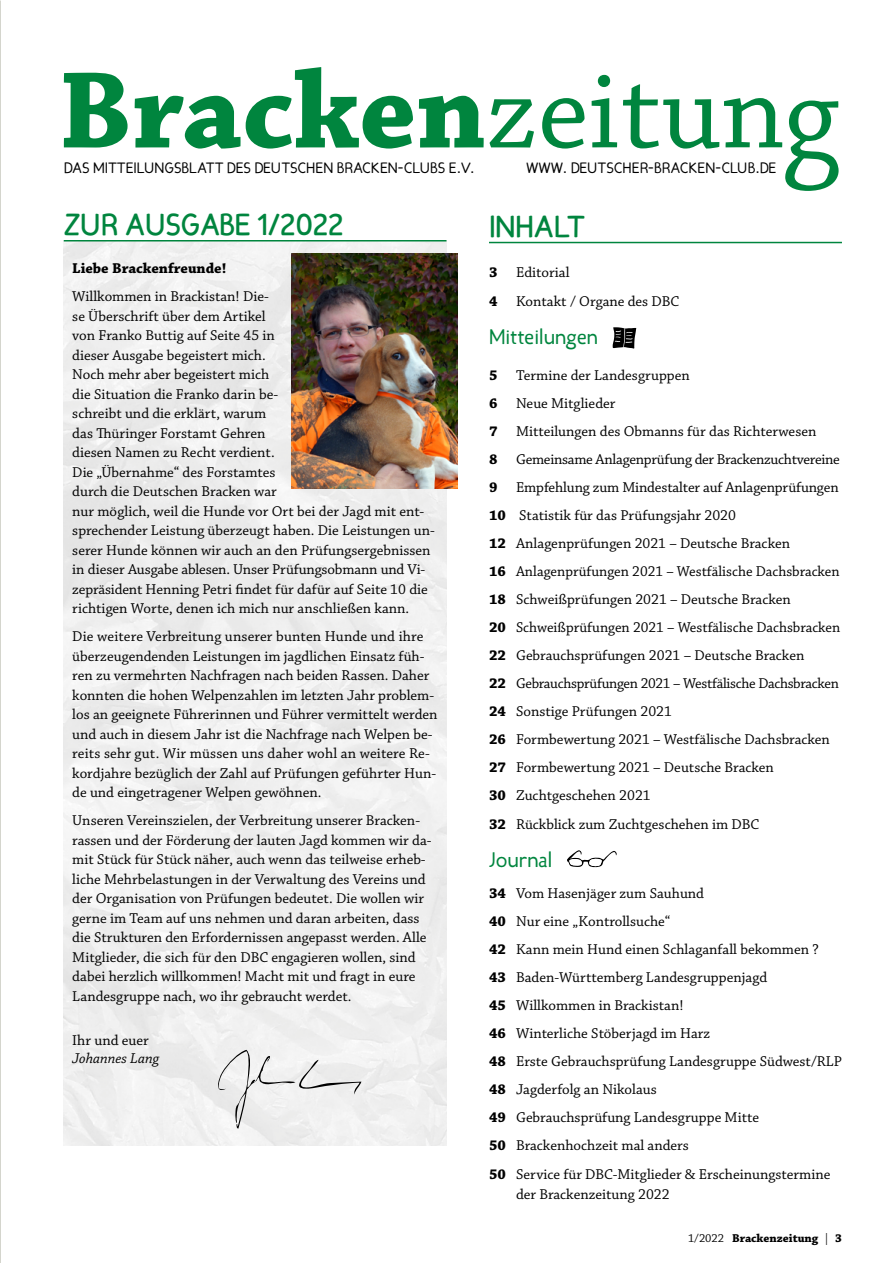
<style>
.page{position:relative;width:893px;height:1263px;background:#fff}
.page>*{position:absolute;margin:0;border:0;box-sizing:border-box;transform-origin:0 0}
.t1{font:700 114.75px "Chaparral Pro";color:#00853e}
.t2{font:700 30px "Candela";color:#00853e}
.t3{font:21px "Candela";color:#00853e}
.t4{font:15px/19.5px "Chaparral Pro";color:#000}
.t5{font:15px "Candela";color:#000}
.t6{font:700 15px "Chaparral Pro";color:#000}
.t7{font:italic 15px "Chaparral Pro";color:#000}
.t8{font:700 12px "Chaparral Pro";color:#000}
.s1{font-weight:400}
.s2{font-weight:700}
</style>
<div class="page">
<img style="left:64px;top:241px;width:382px;height:904px">
<svg style="left:785px;top:101px;width:54px;height:90px"></svg>
<hr style="left:489px;top:242px;width:353px;height:1px;background:#00853e">
<img style="left:292px;top:254px;width:165px;height:235px">
<svg style="left:613px;top:327px;width:23px;height:22px"></svg>
<svg style="left:567px;top:850px;width:50px;height:18px"></svg>
<hr style="left:64px;top:240px;width:382px;height:1px;background:#00853e">
<svg style="left:218px;top:1050px;width:143px;height:78px"></svg>
<h1 class="t1" style="left:58px;top:44px;width:728px">Bracken<span class="s1">zeitun</span></h1>
<p class="t5" style="left:64px;top:158px;width:412px">DAS MITTEILUNGSBLATT DES DEUTSCHEN BRACKEN-CLUBS E.V.</p>
<p class="t5" style="left:526px;top:158px;width:252px">WWW. DEUTSCHER-BRACKEN-CLUB.DE</p>
<h2 class="t2" style="left:64px;top:205px;width:281px">ZUR AUSGABE 1/2022</h2>
<p class="t6" style="left:72px;top:260px;width:156px">Liebe Brackenfreunde!</p>
<p class="t4" style="left:72px;top:287px;width:364px">Willkommen in Brackistan! Die-<br>se Überschrift über dem Artikel<br>von Franko Buttig auf Seite 45 in<br>dieser Ausgabe begeistert mich.<br>Noch mehr aber begeistert mich<br>die Situation die Franko darin be-<br>schreibt und die erklärt, warum<br>das Thüringer Forstamt Gehren<br>diesen Namen zu Recht verdient.<br>Die „Übernahme“ des Forstamtes<br>durch die Deutschen Bracken war<br>nur möglich, weil die Hunde vor Ort bei der Jagd mit ent&shy;sprechender Leistung überzeugt haben. Die Leistungen un&shy;serer Hunde können wir auch an den Prüfungsergebnissen in dieser Ausgabe ablesen. Unser Prüfungsobmann und Vi&shy;zepräsident Henning Petri findet für dafür auf Seite 10 die richtigen Worte, denen ich mich nur anschließen kann.</p>
<p class="t4" style="left:72px;top:627px;width:367px">Die weitere Verbreitung unserer bunten Hunde und ihre überzeugendenden Leistungen im jagdlichen Einsatz füh&shy;ren zu vermehrten Nachfragen nach beiden Rassen. Daher konnten die hohen Welpenzahlen im letzten Jahr problem&shy;los an geeignete Führerinnen und Führer vermittelt werden und auch in diesem Jahr ist die Nachfrage nach Welpen be&shy;reits sehr gut. Wir müssen uns daher wohl an weitere Re&shy;kordjahre bezüglich der Zahl auf Prüfungen geführter Hun&shy;de und eingetragener Welpen gewöhnen.</p>
<p class="t4" style="left:72px;top:811px;width:361px">Unseren Vereinszielen, der Verbreitung unserer Bracken&shy;rassen und der Förderung der lauten Jagd kommen wir da&shy;mit Stück für Stück näher, auch wenn das teilweise erheb&shy;liche Mehrbelastungen in der Verwaltung des Vereins und der Organisation von Prüfungen bedeutet. Die wollen wir gerne im Team auf uns nehmen und daran arbeiten, dass die Strukturen den Erfordernissen angepasst werden. Alle Mitglieder, die sich für den DBC engagieren wollen, sind dabei herzlich willkommen! Macht mit und fragt in eure Landesgruppe nach, wo ihr gebraucht werdet.</p>
<p class="t4" style="left:72px;top:1031px;width:78px">Ihr und euer</p>
<p class="t7" style="left:72px;top:1050px;width:88px">Johannes Lang</p>
<h2 class="t2" style="left:489px;top:207px;width:97px">INHALT</h2>
<p class="t4" style="left:489px;top:259px;width:192px;line-height:28.5px"><span class="s2">3</span> Editorial<br><span class="s2">4</span> Kontakt / Organe des DBC</p>
<h3 class="t3" style="left:489px;top:323px;width:111px">Mitteilungen</h3>
<p class="t4" style="left:489px;top:362px;width:353px;line-height:28px"><span class="s2">5</span> Termine der Landesgruppen<br><span class="s2">6</span> Neue Mitglieder<br><span class="s2">7</span> Mitteilungen des Obmanns für das Richterwesen<br><span class="s2">8</span> Gemeinsame Anlagenprüfung der Brackenzuchtvereine <span class="s2">9</span> Empfehlung zum Mindestalter auf Anlagenprüfungen <span class="s2">10</span> Statistik für das Prüfungsjahr 2020<br><span class="s2">12</span> Anlagenprüfungen 2021 – Deutsche Bracken<br><span class="s2">16</span> Anlagenprüfungen 2021 – Westfälische Dachsbracken <span class="s2">18</span> Schweißprüfungen 2021 – Deutsche Bracken<br><span class="s2">20</span> Schweißprüfungen 2021 – Westfälische Dachsbracken <span class="s2">22</span> Gebrauchsprüfungen 2021 – Deutsche Bracken<br><span class="s2">22</span> Gebrauchsprüfungen 2021 – Westfälische Dachsbracken <span class="s2">24</span> Sonstige Prüfungen 2021<br><span class="s2">26</span> Formbewertung 2021 – Westfälische Dachsbracken <span class="s2">27</span> Formbewertung 2021 – Deutsche Bracken<br><span class="s2">30</span> Zuchtgeschehen 2021<br><span class="s2">32</span> Rückblick zum Zuchtgeschehen im DBC</p>
<h3 class="t3" style="left:489px;top:846px;width:65px">Journal</h3>
<p class="t4" style="left:489px;top:880px;width:354px;line-height:28px"><span class="s2">34</span> Vom Hasenjäger zum Sauhund<br><span class="s2">40</span> Nur eine „Kontrollsuche“<br><span class="s2">42</span> Kann mein Hund einen Schlaganfall bekommen ?<br><span class="s2">43</span> Baden-Württemberg Landesgruppenjagd<br><span class="s2">45</span> Willkommen in Brackistan!<br><span class="s2">46</span> Winterliche Stöberjagd im Harz<br><span class="s2">48</span> Erste Gebrauchsprüfung Landesgruppe Südwest/RLP <span class="s2">48</span> Jagderfolg an Nikolaus<br><span class="s2">49</span> Gebrauchsprüfung Landesgruppe Mitte<br><span class="s2">50</span> Brackenhochzeit mal anders<br><span class="s2">50</span> Service für DBC-Mitglieder &amp; Erscheinungstermine</p>
<p class="t4" style="left:516px;top:1185px;width:155px">der Brackenzeitung 2022</p>
<p class="t8" style="left:688px;top:1231px;width:155px"><span class="s1">1/2022</span> Brackenzeitung <span class="s1">|</span> 3</p>
</div>
